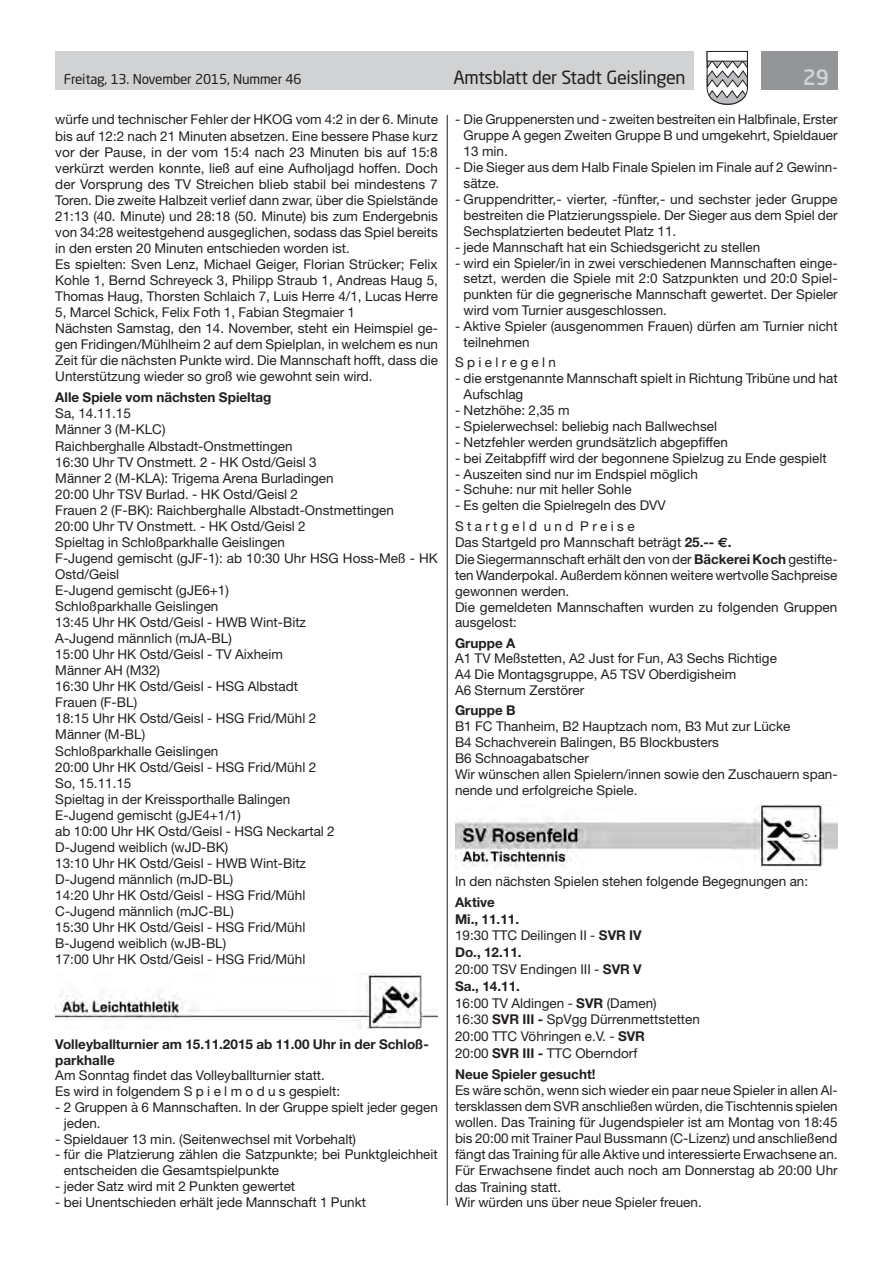
<style>
.page{position:relative;width:893px;height:1263px;background:#fff}
.page>*{position:absolute;margin:0;border:0;box-sizing:border-box;transform-origin:0 0}
.t1{font:500 21px "Neo Sans Std";color:#d1d2d4}
.t2{font:18px "Neo Sans Std";letter-spacing:-.02em;color:#231f20}
.t3{font:13.5px/16px "Helvetica Neue LT Std";color:#231f20}
.t4{font:700 13.5px/15.8px "Helvetica Neue LT Std";color:#231f20}
.t5{font:13.5px "Neo Sans Std";letter-spacing:-.015em;color:#231f20}
.s1{font-weight:700}
.s2{font-family:"Euro Sans";font-weight:700}
</style>
<div class="page">
<div style="left:55px;top:51px;width:639px;height:38px;background:#d1d2d4"></div>
<div style="left:761px;top:51px;width:77px;height:38px;background:#939598"></div>
<svg style="left:706px;top:51px;width:42px;height:54px"></svg>
<div style="left:707px;top:51px;width:41px;height:10px;background:#fff;border:1px solid #231f20"></div>
<hr style="left:447px;top:115px;width:1px;height:1090px;background:#231f20">
<img style="left:55px;top:973px;width:383px;height:56px">
<img style="left:455px;top:804px;width:383px;height:66px">
<p class="t5" style="left:64px;top:71px;width:239px">Freitag, 13. November 2015, Nummer 46</p>
<h2 class="t2" style="left:453px;top:66px;width:234px">Amtsblatt der Stadt Geislingen</h2>
<h1 class="t1" style="left:803px;top:64px;width:28px">29</h1>
<p class="t3" style="left:55px;top:111px;width:384px">würfe und technischer Fehler der HKOG vom 4:2 in der 6. Minute bis auf 12:2 nach 21 Minuten absetzen. Eine bessere Phase kurz vor der Pause, in der vom 15:4 nach 23 Minuten bis auf 15:8 verkürzt werden konnte, ließ auf eine Aufholjagd hoffen. Doch der Vorsprung des TV Streichen blieb stabil bei mindestens 7<br>Toren. Die zweite Halbzeit verlief dann zwar, über die Spielstände 21:13 (40. Minute) und 28:18 (50. Minute) bis zum Endergebnis von 34:28 weitestgehend ausgeglichen, sodass das Spiel bereits in den ersten 20 Minuten entschieden worden ist.<br>Es spielten: Sven Lenz, Michael Geiger, Florian Strücker; Felix Kohle 1, Bernd Schreyeck 3, Philipp Straub 1, Andreas Haug 5, Thomas Haug, Thorsten Schlaich 7, Luis Herre 4/1, Lucas Herre 5, Marcel Schick, Felix Foth 1, Fabian Stegmaier 1<br>Nächsten Samstag, den 14. November, steht ein Heimspiel ge&shy;gen Fridingen/Mühlheim 2 auf dem Spielplan, in welchem es nun Zeit für die nächsten Punkte wird. Die Mannschaft hofft, dass die Unterstützung wieder so groß wie gewohnt sein wird.</p>
<p class="t4" style="left:55px;top:389px;width:218px">Alle Spiele vom nächsten Spieltag</p>
<p class="t3" style="left:55px;top:405px;width:384px">Sa, 14.11.15<br>Männer 3 (M-KLC)<br>Raichberghalle Albstadt-Onstmettingen<br>16:30 Uhr TV Onstmett. 2 - HK Ostd/Geisl 3<br>Männer 2 (M-KLA): Trigema Arena Burladingen<br>20:00 Uhr TSV Burlad. - HK Ostd/Geisl 2<br>Frauen 2 (F-BK): Raichberghalle Albstadt-Onstmettingen<br>20:00 Uhr TV Onstmett. - HK Ostd/Geisl 2<br>Spieltag in Schloßparkhalle Geislingen<br>F-Jugend gemischt (gJF-1): ab 10:30 Uhr HSG Hoss-Meß - HK<br>Ostd/Geisl<br>E-Jugend gemischt (gJE6+1)<br>Schloßparkhalle Geislingen<br>13:45 Uhr HK Ostd/Geisl - HWB Wint-Bitz<br>A-Jugend männlich (mJA-BL)<br>15:00 Uhr HK Ostd/Geisl - TV Aixheim<br>Männer AH (M32)<br>16:30 Uhr HK Ostd/Geisl - HSG Albstadt<br>Frauen (F-BL)<br>18:15 Uhr HK Ostd/Geisl - HSG Frid/Mühl 2<br>Männer (M-BL)<br>Schloßparkhalle Geislingen<br>20:00 Uhr HK Ostd/Geisl - HSG Frid/Mühl 2<br>So, 15.11.15<br>Spieltag in der Kreissporthalle Balingen<br>E-Jugend gemischt (gJE4+1/1)<br>ab 10:00 Uhr HK Ostd/Geisl - HSG Neckartal 2<br>D-Jugend weiblich (wJD-BK)<br>13:10 Uhr HK Ostd/Geisl - HWB Wint-Bitz<br>D-Jugend männlich (mJD-BL)<br>14:20 Uhr HK Ostd/Geisl - HSG Frid/Mühl<br>C-Jugend männlich (mJC-BL)<br>15:30 Uhr HK Ostd/Geisl - HSG Frid/Mühl<br>B-Jugend weiblich (wJB-BL)<br>17:00 Uhr HK Ostd/Geisl - HSG Frid/Mühl</p>
<p class="t3" style="left:464px;top:112px;width:376px;text-align:justify;text-indent:-9px">- Die Gruppenersten und - zweiten bestreiten ein Halbfinale, Erster Gruppe A gegen Zweiten Gruppe B und umgekehrt, Spieldauer 13 min.</p>
<p class="t3" style="left:464px;top:159px;width:376px;text-indent:-9px">- Die Sieger aus dem Halb Finale Spielen im Finale auf 2 Gewinn&shy;sätze.</p>
<p class="t3" style="left:464px;top:191px;width:376px;text-align:justify;text-indent:-9px">- Gruppendritter,- vierter, -fünfter,- und sechster jeder Gruppe bestreiten die Platzierungsspiele. Der Sieger aus dem Spiel der Sechsplatzierten bedeutet Platz 11.</p>
<p class="t3" style="left:455px;top:239px;width:307px">- jede Mannschaft hat ein Schiedsgericht zu stellen</p>
<p class="t3" style="left:464px;top:255px;width:376px;text-align:justify;text-indent:-9px">- wird ein Spieler/in in zwei verschiedenen Mannschaften einge&shy;setzt, werden die Spiele mit 2:0 Satzpunkten und 20:0 Spiel&shy;punkten für die gegnerische Mannschaft gewertet. Der Spieler wird vom Turnier ausgeschlossen.</p>
<p class="t3" style="left:464px;top:318px;width:376px;text-indent:-9px">- Aktive Spieler (ausgenommen Frauen) dürfen am Turnier nicht teilnehmen</p>
<p class="t3" style="left:455px;top:354px;width:102px">S p i e l r e g e l n</p>
<p class="t3" style="left:464px;top:370px;width:376px;text-indent:-9px">- die erstgenannte Mannschaft spielt in Richtung Tribüne und hat<br>Aufschlag</p>
<p class="t3" style="left:455px;top:402px;width:116px">- Netzhöhe: 2,35 m</p>
<p class="t3" style="left:455px;top:418px;width:263px">- Spielerwechsel: beliebig nach Ballwechsel</p>
<p class="t3" style="left:455px;top:434px;width:274px">- Netzfehler werden grundsätzlich abgepfiffen</p>
<p class="t3" style="left:455px;top:450px;width:373px">- bei Zeitabpfiff wird der begonnene Spielzug zu Ende gespielt</p>
<p class="t3" style="left:455px;top:466px;width:245px">- Auszeiten sind nur im Endspiel möglich</p>
<p class="t3" style="left:455px;top:481px;width:178px">- Schuhe: nur mit heller Sohle</p>
<p class="t3" style="left:455px;top:495px;width:212px;line-height:20.1px">- Es gelten die Spielregeln des DVV<br>S t a r t g e l d u n d P r e i s e</p>
<p class="t3" style="left:455px;top:534px;width:384px">Das Startgeld pro Mannschaft beträgt <span class="s1">25.--</span> <span class="s2">E</span><span class="s1">.<br></span>Die Siegermannschaft erhält den von der <span class="s1">Bäckerei Koch</span> gestifte&shy;ten Wanderpokal. Außerdem können weitere wertvolle Sachpreise gewonnen werden.<br>Die gemeldeten Mannschaften wurden zu folgenden Gruppen ausgelost:</p>
<p class="t4" style="left:455px;top:635px;width:62px">Gruppe A</p>
<p class="t3" style="left:455px;top:650px;width:323px">A1 TV Meßstetten, A2 Just for Fun, A3 Sechs Richtige<br>A4 Die Montagsgruppe, A5 TSV Oberdigisheim<br>A6 Sternum Zerstörer</p>
<p class="t4" style="left:455px;top:702px;width:62px">Gruppe B</p>
<p class="t3" style="left:455px;top:718px;width:384px">B1 FC Thanheim, B2 Hauptzach nom, B3 Mut zur Lücke<br>B4 Schachverein Balingen, B5 Blockbusters<br>B6 Schnoagabatscher<br>Wir wünschen allen Spielern/innen sowie den Zuschauern span&shy;nende und erfolgreiche Spiele.</p>
<p class="t3" style="left:455px;top:873px;width:355px">In den nächsten Spielen stehen folgende Begegnungen an:</p>
<p class="t3" style="left:455px;top:893px;width:246px;line-height:16.8px"><span class="s1">Aktive<br>Mi., 11.11.<br></span>19:30 TTC Deilingen II - <span class="s1">SVR IV<br>Do., 12.11.<br></span>20:00 TSV Endingen III - <span class="s1">SVR V<br>Sa., 14.11.<br></span>16:00 TV Aldingen - <span class="s1">SVR</span> (Damen)<br>16:30 <span class="s1">SVR III -</span> SpVgg Dürrenmettstetten<br>20:00 TTC Vöhringen e.V. - <span class="s1">SVR<br></span>20:00 <span class="s1">SVR III -</span> TTC Oberndorf</p>
<p class="t4" style="left:455px;top:1066px;width:142px">Neue Spieler gesucht!</p>
<p class="t3" style="left:455px;top:1082px;width:384px">Es wäre schön, wenn sich wieder ein paar neue Spieler in allen Al&shy;tersklassen dem SVR anschließen würden, die Tischtennis spielen wollen. Das Training für Jugendspieler ist am Montag von 18:45 bis 20:00 mit Trainer Paul Bussmann (C-Lizenz) und anschließend fängt das Training für alle Aktive und interessierte Erwachsene an.<br>Für Erwachsene findet auch noch am Donnerstag ab 20:00 Uhr das Training statt.<br>Wir würden uns über neue Spieler freuen.</p>
<p class="t4" style="left:55px;top:1036px;width:375px">Volleyballturnier am 15.11.2015 ab 11.00 Uhr in der Schloß&shy;parkhalle</p>
<p class="t3" style="left:55px;top:1067px;width:286px">Am Sonntag findet das Volleyballturnier statt.<br>Es wird in folgendem S p i e l m o d u s gespielt:</p>
<p class="t3" style="left:64px;top:1099px;width:376px;text-indent:-9px">- 2 Gruppen à 6 Mannschaften. In der Gruppe spielt jeder gegen jeden.</p>
<p class="t3" style="left:55px;top:1130px;width:302px">- Spieldauer 13 min. (Seitenwechsel mit Vorbehalt)</p>
<p class="t3" style="left:64px;top:1146px;width:375px;text-indent:-9px">- für die Platzierung zählen die Satzpunkte; bei Punktgleichheit entscheiden die Gesamtspielpunkte</p>
<p class="t3" style="left:55px;top:1178px;width:241px">- jeder Satz wird mit 2 Punkten gewertet</p>
<p class="t3" style="left:55px;top:1193px;width:312px">- bei Unentschieden erhält jede Mannschaft 1 Punkt</p>
</div>
